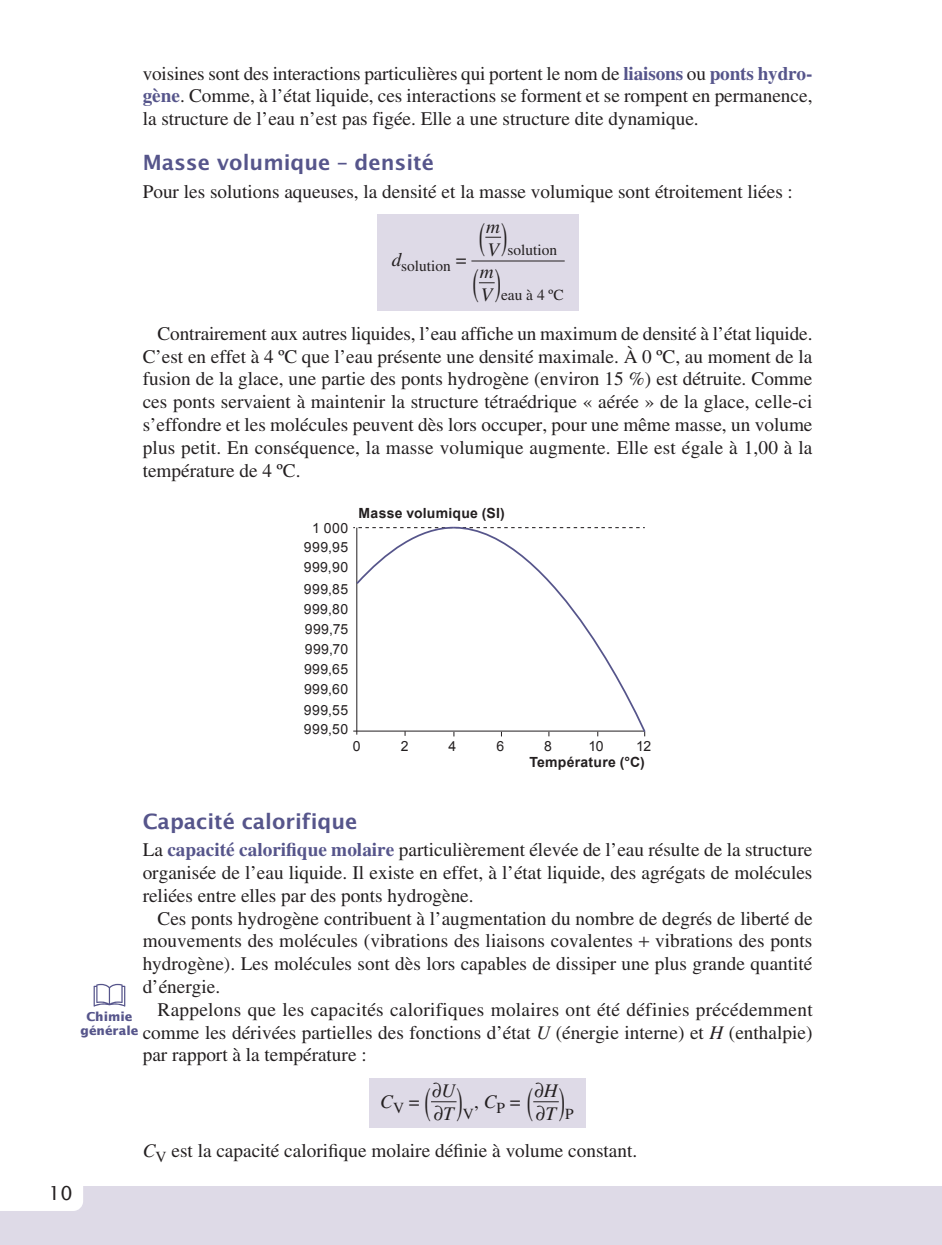
<style>
.page{position:relative;width:942px;height:1245px;background:#fff}
.page>*{position:absolute;margin:0;border:0;box-sizing:border-box;transform-origin:0 0}
.t1{font:600 21px "Lucida Sans";color:#56558b}
.t2{font:19.25px/22.8px "Times LT Std";color:#231f20;text-align:justify}
.t3{font:italic 19.25px/22.8px "Times LT Std";color:#231f20}
.t4{font:19.25px "Lucida Sans Std";color:#231f20}
.t5{font:15.4px "Times LT Std";color:#231f20}
.t6{font:14px/19.9px "Arial";letter-spacing:.03em;color:#231f20;text-align:center}
.t7{font:700 14px "Arial";letter-spacing:.015em;color:#231f20}
.t8{font:700 12.25px/14px "Lucida Sans Std";color:#56558b;text-align:center}
.s1{font-weight:700;color:#56558b}
.s2{font-style:italic;font-size:19.25px}
.s3{font-style:italic}
.s4{font-style:normal}
.s5{font-style:normal;font-size:15.4px}
</style>
<div class="page">
<div style="left:0;top:1185px;width:941px;height:59px;background:#dedae7"></div>
<div style="left:0;top:1185px;width:83px;height:25px;background:#fff"></div>
<hr style="left:941px;top:1185px;width:1px;height:59px;background:#dedae7">
<div style="left:377px;top:215px;width:201px;height:96px;background:#dedae7"></div>
<hr style="left:471px;top:260px;width:94px;height:1px;background:#231f20">
<svg style="left:353px;top:526px;width:293px;height:210px"></svg>
<div style="left:369px;top:1077px;width:217px;height:50px;background:#dedae7"></div>
<svg style="left:94px;top:983px;width:31px;height:23px"></svg>
<svg style="left:485px;top:236px;width:17px;height:2px"></svg>
<svg style="left:479px;top:282px;width:16px;height:2px"></svg>
<svg style="left:431px;top:1101px;width:26px;height:2px"></svg>
<svg style="left:533px;top:1101px;width:26px;height:2px"></svg>
<p class="t2" style="left:143px;top:62px;width:671px">voisines sont des interactions particulières qui portent le nom de <span class="s1">liaisons</span> ou <span class="s1">ponts hydro&shy;gène</span>. Comme, à l’état liquide, ces interactions se forment et se rompent en permanence, la structure de l’eau n’est pas figée. Elle a une structure dite dynamique.</p>
<p class="t1" style="left:143px;top:151px;width:293px">Masse volumique – densité</p>
<p class="t2" style="left:143px;top:180px;width:652px">Pour les solutions aqueuses, la densité et la masse volumique sont étroitement liées :</p>
<p class="t3" style="left:486px;top:215px;width:15px">m</p>
<p class="t5" style="left:487px;top:241px;width:71px"><span class="s2">V</span> solution</p>
<p class="t3" style="left:480px;top:260px;width:15px">m</p>
<p class="t5" style="left:481px;top:286px;width:84px"><span class="s2">V</span> eau à 4 ºC</p>
<p class="t2" style="left:143px;top:322px;width:671px;text-indent:15px">Contrairement aux autres liquides, l’eau affiche un maximum de densité à l’état liquide.<br>C’est en effet à 4 ºC que l’eau présente une densité maximale. À 0 ºC, au moment de la fusion de la glace, une partie des ponts hydrogène (environ 15 %) est détruite. Comme ces ponts servaient à maintenir la structure tétraédrique « aérée » de la glace, celle-ci s’effondre et les molécules peuvent dès lors occuper, pour une même masse, un volume plus petit. En conséquence, la masse volumique augmente. Elle est égale à 1,00 à la température de 4 ºC.</p>
<p class="t5" style="left:392px;top:257px;width:76px"><sup>d</sup>solution <sup>=</sup></p>
<p class="t6" style="left:304px;top:518px;width:46px">1 000<br>999,95<br>999,90</p>
<p class="t6" style="left:304px;top:579px;width:46px;text-align:justify">999,85<br>999,80<br>999,75<br>999,70<br>999,65<br>999,60<br>999,55<br>999,50</p>
<p class="t7" style="left:359px;top:503px;width:148px">Masse volumique (SI)</p>
<p class="t6" style="left:353px;top:736px;width:9px">0</p>
<p class="t6" style="left:401px;top:736px;width:9px">2</p>
<p class="t6" style="left:449px;top:736px;width:9px">4</p>
<p class="t6" style="left:496px;top:736px;width:9px">6</p>
<p class="t6" style="left:544px;top:736px;width:9px">8</p>
<p class="t6" style="left:588px;top:736px;width:17px">10</p>
<p class="t6" style="left:636px;top:736px;width:17px">12</p>
<p class="t7" style="left:529px;top:752px;width:117px">Température (°C)</p>
<p class="t4" style="left:48px;top:1181px;width:26px">10</p>
<p class="t1" style="left:143px;top:809px;width:216px">Capacité calorifique</p>
<p class="t2" style="left:143px;top:838px;width:671px">La <span class="s1">capacité calorifique molaire</span> particulièrement élevée de l’eau résulte de la structure organisée de l’eau liquide. Il existe en effet, à l’état liquide, des agrégats de molécules reliées entre elles par des ponts hydrogène.</p>
<p class="t2" style="left:143px;top:906px;width:671px;text-indent:15px">Ces ponts hydrogène contribuent à l’augmentation du nombre de degrés de liberté de mouvements des molécules (vibrations des liaisons covalentes vibrations des ponts hydrogène). Les molécules sont dès lors capables de dissiper une plus grande quantité d’énergie.</p>
<p class="t2" style="left:143px;top:997px;width:671px;text-indent:15px">Rappelons que les capacités calorifiques molaires ont été définies précédemment comme les dérivées partielles des fonctions d’état <span class="s3">U</span> (énergie interne) et <span class="s3">H</span> (enthalpie) par rapport à la température :</p>
<p class="t3" style="left:380px;top:1089px;width:41px">C<sub>V</sub> <span class="s4">=</span></p>
<p class="t3" style="left:432px;top:1079px;width:43px">∂U ∂T <span class="s5">V</span></p>
<p class="t2" style="left:474px;top:1089px;width:48px">, <span class="s3">C</span><sub>P</sub> =</p>
<p class="t3" style="left:534px;top:1079px;width:41px">∂H ∂T <span class="s5">P</span></p>
<p class="t2" style="left:143px;top:1138px;width:496px"><span class="s3">C</span><sub>V</sub> est la capacité calorifique molaire définie à volume constant.</p>
<p class="t8" style="left:81px;top:1009px;width:59px">Chimie générale</p>
</div>
